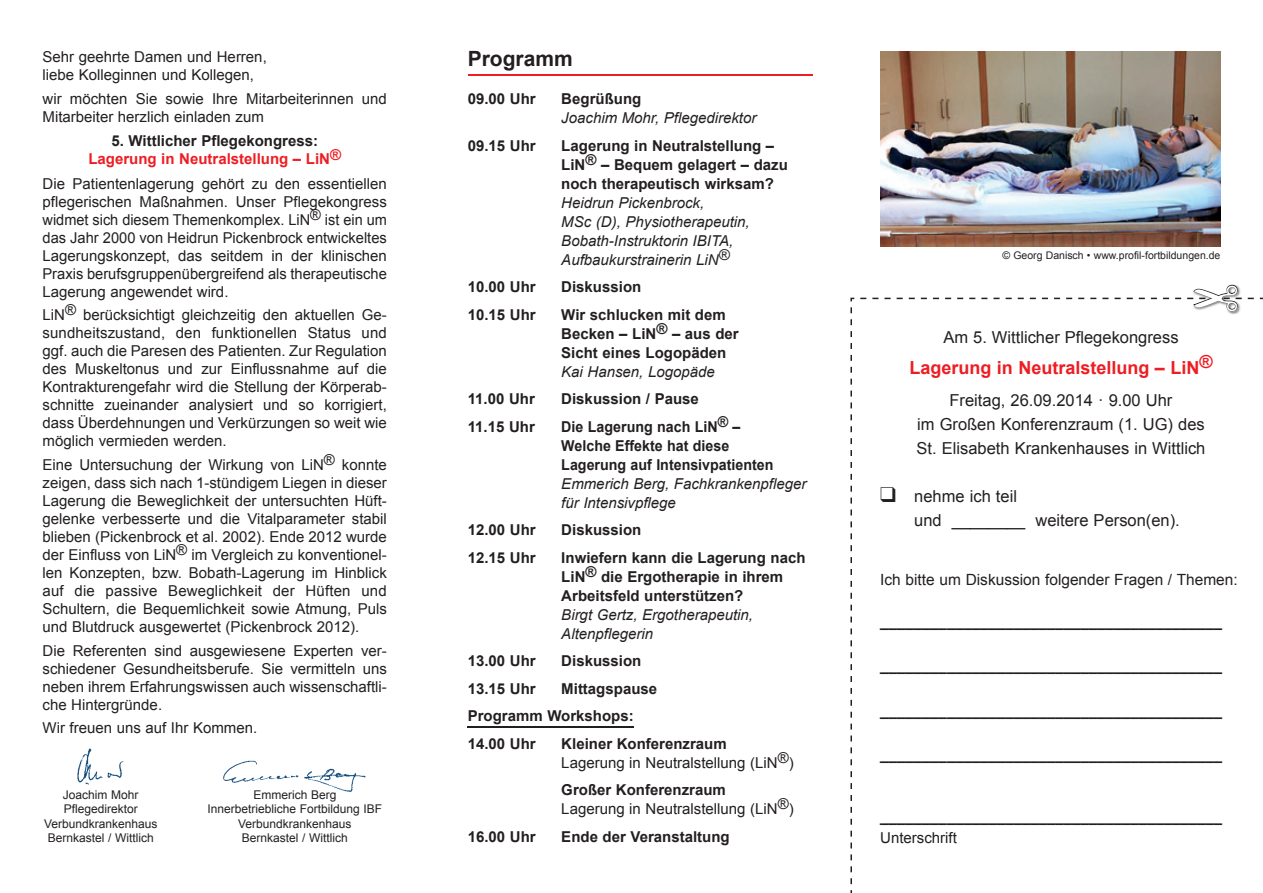
<style>
.page{position:relative;width:1263px;height:893px;background:#fff}
.page>*{position:absolute;margin:0;border:0;box-sizing:border-box;transform-origin:0 0}
.t1{font:700 21px "Arial";color:#231f20}
.t2{font:700 18px "Arial";color:#ee1d23}
.t3{font:16.5px/24px "Arial";color:#231f20;text-align:center}
.t4{font:15.45px "Arial";color:#231f20}
.t5{font:15px/18px "Arial";color:#231f20;text-align:justify}
.t6{font:700 15px/19px "Arial";color:#231f20}
.t7{font:italic 15px/19px "Arial";color:#231f20}
.t8{font:700 15px/19px "Arial";color:#231f20;scale:.95 1}
.t9{font:700 15px "Arial";color:#ee1d23}
.t10{font:12px/14.4px "Arial";color:#231f20;text-align:center}
.t11{font:10.5px "Arial";color:#231f20}
</style>
<div class="page">
<hr style="left:468px;top:75px;width:344px;height:1px;background:#ee1d23">
<hr style="left:468px;top:727px;width:166px;height:1px;background:#231f20">
<svg style="left:850px;top:307px;width:2px;height:6px"></svg>
<svg style="left:850px;top:319px;width:2px;height:6px"></svg>
<svg style="left:850px;top:331px;width:2px;height:6px"></svg>
<svg style="left:850px;top:343px;width:2px;height:6px"></svg>
<svg style="left:850px;top:355px;width:2px;height:6px"></svg>
<svg style="left:850px;top:367px;width:2px;height:6px"></svg>
<svg style="left:850px;top:379px;width:2px;height:6px"></svg>
<svg style="left:850px;top:391px;width:2px;height:17px"></svg>
<svg style="left:850px;top:414px;width:2px;height:6px"></svg>
<svg style="left:850px;top:426px;width:2px;height:6px"></svg>
<svg style="left:850px;top:438px;width:2px;height:6px"></svg>
<svg style="left:850px;top:450px;width:2px;height:6px"></svg>
<svg style="left:850px;top:462px;width:2px;height:6px"></svg>
<svg style="left:850px;top:474px;width:2px;height:6px"></svg>
<svg style="left:850px;top:486px;width:2px;height:6px"></svg>
<svg style="left:850px;top:498px;width:2px;height:17px"></svg>
<svg style="left:850px;top:521px;width:2px;height:6px"></svg>
<svg style="left:850px;top:533px;width:2px;height:6px"></svg>
<svg style="left:850px;top:545px;width:2px;height:6px"></svg>
<svg style="left:850px;top:557px;width:2px;height:6px"></svg>
<svg style="left:850px;top:569px;width:2px;height:6px"></svg>
<svg style="left:850px;top:581px;width:2px;height:6px"></svg>
<svg style="left:850px;top:593px;width:2px;height:6px"></svg>
<svg style="left:850px;top:605px;width:2px;height:6px"></svg>
<svg style="left:850px;top:628px;width:2px;height:6px"></svg>
<svg style="left:850px;top:640px;width:2px;height:6px"></svg>
<svg style="left:850px;top:652px;width:2px;height:6px"></svg>
<svg style="left:850px;top:664px;width:2px;height:6px"></svg>
<svg style="left:850px;top:676px;width:2px;height:6px"></svg>
<svg style="left:850px;top:688px;width:2px;height:6px"></svg>
<svg style="left:850px;top:700px;width:2px;height:6px"></svg>
<svg style="left:850px;top:712px;width:2px;height:6px"></svg>
<svg style="left:850px;top:724px;width:2px;height:17px"></svg>
<svg style="left:850px;top:747px;width:2px;height:6px"></svg>
<svg style="left:850px;top:759px;width:2px;height:6px"></svg>
<svg style="left:850px;top:771px;width:2px;height:6px"></svg>
<svg style="left:850px;top:783px;width:2px;height:6px"></svg>
<svg style="left:850px;top:795px;width:2px;height:6px"></svg>
<svg style="left:850px;top:807px;width:2px;height:6px"></svg>
<svg style="left:850px;top:819px;width:2px;height:6px"></svg>
<svg style="left:850px;top:831px;width:2px;height:17px"></svg>
<svg style="left:850px;top:854px;width:2px;height:6px"></svg>
<svg style="left:850px;top:866px;width:2px;height:27px"></svg>
<img style="left:1228px;top:312px;width:11px;height:2px">
<img style="left:223px;top:760px;width:143px;height:32px">
<img style="left:77px;top:748px;width:47px;height:37px">
<img style="left:880px;top:51px;width:340px;height:196px">
<svg style="left:1187px;top:284px;width:55px;height:28px"></svg>
<p class="t5" style="left:43px;top:48px;width:226px">Sehr geehrte Damen und Herren, liebe Kolleginnen und Kollegen,</p>
<p class="t5" style="left:43px;top:90px;width:346px">wir möchten Sie sowie Ihre Mitarbeiterinnen und<br>Mit arbeiter herzlich einladen zum</p>
<p class="t6" style="left:111px;top:132px;width:208px">5. Wittlicher Pflegekongress:</p>
<p class="t9" style="left:88px;top:149px;width:254px">Lagerung in Neutral stel lung – LiN®</p>
<p class="t5" style="left:43px;top:175px;width:346px">Die Patientenlagerung gehört zu den essentiellen pflegerischen Maßnahmen. Unser Pflegekongress widmet sich diesem Themenkomplex. LiN® ist ein um das Jahr 2000 von Heidrun Pickenbrock entwickeltes Lagerungskonzept, das seitdem in der klinischen Praxis berufsgruppenübergreifend als therapeutische Lagerung angewendet wird.</p>
<p class="t5" style="left:43px;top:306px;width:346px">LiN® berücksichtigt gleichzeitig den aktuellen Ge - sundheits zu stand, den funktionellen Status und ggf. auch die Paresen des Patienten. Zur Regulation des Muskel tonus und zur Einflussnahme auf die Kon trakturen gefahr wird die Stellung der Körper ab&shy;schnit te zueinander analysiert und so korrigiert, dass Überdeh nungen und Verkürzungen so weit wie möglich vermieden werden.</p>
<p class="t5" style="left:43px;top:456px;width:346px">Eine Untersuchung der Wirkung von LiN® konnte zeigen, dass sich nach 1-stündigem Liegen in dieser Lagerung die Beweglichkeit der untersuchten Hüft&shy;gelenke verbesserte und die Vitalparameter stabil blieben (Pickenbrock et al. 2002). Ende 2012 wurde der Einfluss von LiN® im Vergleich zu konventionel&shy;len Konzepten, bzw. Bobath-Lagerung im Hinblick auf die passive Beweglichkeit der Hüften und Schultern, die Bequemlichkeit sowie Atmung, Puls und Blutdruck ausgewertet (Pickenbrock 2012).</p>
<p class="t5" style="left:43px;top:641px;width:346px">Die Referenten sind ausgewiesene Experten ver&shy;schiedener Gesundheitsberufe. Sie vermitteln uns neben ihrem Erfahrungswissen auch wissenschaftli&shy;che Hintergründe.</p>
<p class="t5" style="left:43px;top:719px;width:216px">Wir freuen uns auf Ihr Kommen.</p>
<p class="t10" style="left:44px;top:788px;width:115px">Joachim Mohr<br>Pflegedirektor<br>Verbundkrankenhaus<br>Bernkastel / Wittlich</p>
<p class="t10" style="left:208px;top:788px;width:176px">Emmerich Berg<br>Innerbetriebliche Fortbildung IBF<br>Verbundkrankenhaus<br>Bernkastel / Wittlich</p>
<h1 class="t1" style="left:468px;top:45px;width:107px">Programm</h1>
<p class="t6" style="left:468px;top:90px;width:69px">09.00 Uhr</p>
<p class="t6" style="left:561px;top:90px;width:81px">Begrüßung</p>
<p class="t7" style="left:561px;top:109px;width:197px">Joachim Mohr, Pflegedirektor</p>
<p class="t6" style="left:468px;top:136px;width:69px">09.15 Uhr</p>
<p class="t6" style="left:561px;top:136px;width:228px">Lagerung in Neutralstellung –<br>LiN® – Bequem gelagert – dazu noch therapeutisch wirksam?</p>
<p class="t7" style="left:561px;top:193px;width:190px">Heidrun Pickenbrock,<br>MSc (D), Physiotherapeutin,<br>Bobath-Instruktorin IBITA,<br>Aufbaukurstrainerin LiN®</p>
<p class="t6" style="left:468px;top:278px;width:69px">10.00 Uhr</p>
<p class="t6" style="left:561px;top:278px;width:82px">Diskussion</p>
<p class="t6" style="left:468px;top:305px;width:69px">10.15 Uhr</p>
<p class="t6" style="left:561px;top:305px;width:179px">Wir schlucken mit dem<br>Becken – LiN® – aus der<br>Sicht eines Logopäden</p>
<p class="t7" style="left:561px;top:362px;width:155px">Kai Hansen, Logopäde</p>
<p class="t6" style="left:468px;top:390px;width:69px">11.00 Uhr</p>
<p class="t6" style="left:561px;top:390px;width:139px">Diskussion / Pause</p>
<p class="t6" style="left:468px;top:417px;width:69px">11.15 Uhr</p>
<p class="t8" style="left:561px;top:417px;width:225px">Die Lagerung nach LiN® –<br>Welche Effekte hat diese<br>Lagerung auf Intensivpatienten</p>
<p class="t7" style="left:561px;top:474px;width:247px">Emmerich Berg, Fachkrankenpfleger für Intensiv pflege</p>
<p class="t6" style="left:468px;top:521px;width:69px">12.00 Uhr</p>
<p class="t6" style="left:561px;top:521px;width:82px">Diskussion</p>
<p class="t6" style="left:468px;top:548px;width:69px">12.15 Uhr</p>
<p class="t6" style="left:561px;top:548px;width:246px">Inwiefern kann die Lagerung nach<br>LiN® die Ergotherapie in ihrem<br>Arbeitsfeld unterstützen?</p>
<p class="t7" style="left:561px;top:605px;width:193px">Birgt Gertz, Ergotherapeutin,<br>Altenpflegerin</p>
<p class="t6" style="left:468px;top:652px;width:69px">13.00 Uhr</p>
<p class="t6" style="left:561px;top:652px;width:82px">Diskussion</p>
<p class="t6" style="left:468px;top:679px;width:69px">13.15 Uhr</p>
<p class="t6" style="left:468px;top:675px;width:191px;line-height:27.5px;text-indent:94px">Mittagspause<br>Programm Workshops:<br>14.00 Uhr</p>
<p class="t6" style="left:561px;top:734px;width:167px">Kleiner Konferenzraum</p>
<p class="t5" style="left:561px;top:754px;width:234px">Lagerung in Neutralstellung (LiN®)</p>
<p class="t6" style="left:561px;top:781px;width:166px">Großer Konferenzraum</p>
<p class="t5" style="left:561px;top:800px;width:234px">Lagerung in Neutralstellung (LiN®)</p>
<p class="t6" style="left:468px;top:828px;width:69px">16.00 Uhr</p>
<p class="t6" style="left:561px;top:828px;width:170px">Ende der Veranstaltung</p>
<p class="t11" style="left:1002px;top:249px;width:220px">© Georg Danisch • www.profil-fortbildungen.de</p>
<p class="t3" style="left:943px;top:326px;width:237px">Am 5. Wittlicher Pflegekongress</p>
<p class="t2" style="left:909px;top:355px;width:305px">Lagerung in Neutralstellung – LiN®</p>
<p class="t3" style="left:916px;top:388px;width:290px">Freitag, 26.09.2014 · 9.00 Uhr<br>im Großen Konferenzraum (1. UG) des<br>St. Elisabeth Krankenhauses in Wittlich</p>
<p class="t3" style="left:914px;top:484px;width:267px;text-align:left;text-indent:-34px">❑ nehme ich teil<br>und ________ weitere Person(en).</p>
<p class="t4" style="left:880px;top:569px;width:359px">Ich bitte um Diskussion folgender Fragen / Themen:</p>
<p class="t6" style="left:880px;top:613px;width:343px">_________________________________________</p>
<p class="t6" style="left:880px;top:657px;width:343px">_________________________________________</p>
<p class="t6" style="left:880px;top:701px;width:343px">_________________________________________</p>
<p class="t6" style="left:880px;top:746px;width:343px">_________________________________________</p>
<p class="t6" style="left:880px;top:807px;width:343px">_________________________________________</p>
<p class="t5" style="left:880px;top:828px;width:78px">Unterschrift</p>
</div>
